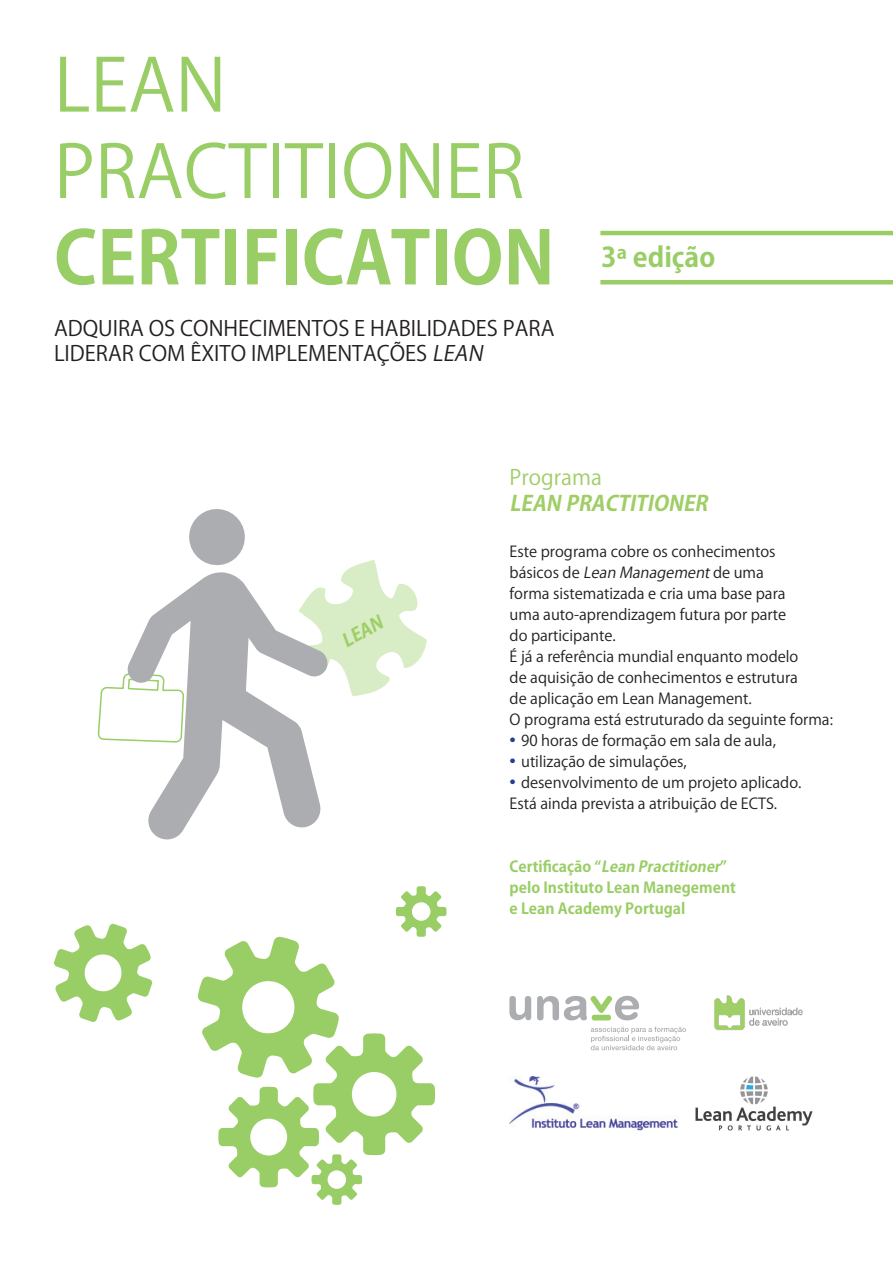
<style>
.page{position:relative;width:893px;height:1263px;background:#fff}
.page>*{position:absolute;margin:0;border:0;box-sizing:border-box;transform-origin:0 0}
.t1{font:72px "Koz Go Pr 6 N";color:#99cd65}
.t2{font:700 72px "Koz Go Pr 6 N";color:#99cd65}
.t3{font:700 27px "Koz Go Pr 6 N";color:#99cd65}
.t4{font:21px "Koz Go Pr 6 N";color:#231f20}
.t5{font:italic 700 21px "Koz Go Pr 6 N";color:#9fce66}
.t6{font:21px "Koz Go Pr 6 N";color:#9fce66}
.t7{font:italic 700 18px "Koz Go Pr 6 N";color:#9fce66}
.t8{font:15px "Koz Go Pr 6 N";color:#231f20}
.t9{font:700 15px "Koz Go Pr 6 N";color:#99cd65}
.t10{font:italic 700 15px "Koz Go Pr 6 N";color:#99cd65}
.s1{font-style:italic}
.s2{font-size:21px;color:#253f8e}
.s3{font-style:normal}
</style>
<div class="page">
<svg style="left:328px;top:560px;width:99px;height:136px"></svg>
<svg style="left:54px;top:923px;width:98px;height:99px"></svg>
<svg style="left:198px;top:886px;width:248px;height:319px"></svg>
<svg style="left:97px;top:674px;width:29px;height:67px"></svg>
<svg style="left:126px;top:509px;width:202px;height:331px"></svg>
<img style="left:510px;top:1076px;width:169px;height:54px">
<img style="left:695px;top:1076px;width:117px;height:54px">
<svg style="left:509px;top:996px;width:22px;height:24px"></svg>
<svg style="left:537px;top:995px;width:102px;height:25px"></svg>
<svg style="left:591px;top:1027px;width:95px;height:23px"></svg>
<img style="left:714px;top:995px;width:89px;height:36px">
<hr style="left:600px;top:280px;width:293px;height:4px;background:#99cd65">
<hr style="left:600px;top:231px;width:293px;height:4px;background:#99cd65">
<p class="t1" style="left:54px;top:45px;width:174px">LEAN</p>
<p class="t1" style="left:54px;top:131px;width:472px">PRACTITIONER</p>
<p class="t2" style="left:54px;top:217px;width:502px">CERTIFICATION</p>
<p class="t4" style="left:54px;top:316px;width:502px">ADQUIRA OS CONHECIMENTOS E HABILIDADES PARA</p>
<p class="t4" style="left:54px;top:342px;width:436px">LIDERAR COM ÊXITO IMPLEMENTAÇÕES <span class="s1">LEAN</span></p>
<h2 class="t3" style="left:601px;top:242px;width:116px">3ª edição</h2>
<p class="t7" style="left:338px;top:634px;width:45px;rotate:-30deg">LEAN</p>
<p class="t6" style="left:510px;top:466px;width:94px">Programa</p>
<p class="t5" style="left:510px;top:491px;width:206px">LEAN PRACTITIONER</p>
<p class="t8" style="left:510px;top:543px;width:267px">Este programa cobre os conhecimentos</p>
<p class="t8" style="left:510px;top:564px;width:256px">b á s i co s d e <span class="s1">Lean Management</span>d e u m a</p>
<p class="t8" style="left:510px;top:585px;width:277px">forma sistematizada e cria uma base para</p>
<p class="t8" style="left:510px;top:606px;width:278px">uma auto-aprendizagem futura por parte</p>
<p class="t8" style="left:510px;top:627px;width:108px">do participante.</p>
<p class="t8" style="left:510px;top:648px;width:290px">É já a referência mundial enquanto modelo</p>
<p class="t8" style="left:510px;top:669px;width:290px">de aquisição de conhecimentos e estrutura</p>
<p class="t8" style="left:510px;top:690px;width:244px">de aplicação em Lean Management.</p>
<p class="t8" style="left:510px;top:711px;width:325px">O programa está estruturado da seguinte forma:</p>
<p class="t8" style="left:510px;top:732px;width:268px"><span class="s2">•</span> 90 horas de formação em sala de aula,</p>
<p class="t8" style="left:510px;top:753px;width:179px"><span class="s2">•</span> utilização de simulações,</p>
<p class="t8" style="left:510px;top:774px;width:293px"><span class="s2">•</span> desenvolvimento de um projeto aplicado.</p>
<p class="t8" style="left:510px;top:795px;width:269px">Está ainda prevista a atribuição de ECTS.</p>
<p class="t10" style="left:510px;top:858px;width:219px"><span class="s3">C e r t i fi c a ç ã o “</span> Lean Practitioner<span class="s3">”</span></p>
<p class="t9" style="left:510px;top:879px;width:228px">pelo Instituto Lean Manegement</p>
<p class="t9" style="left:510px;top:900px;width:177px">e Lean Academy Portugal</p>
</div>
